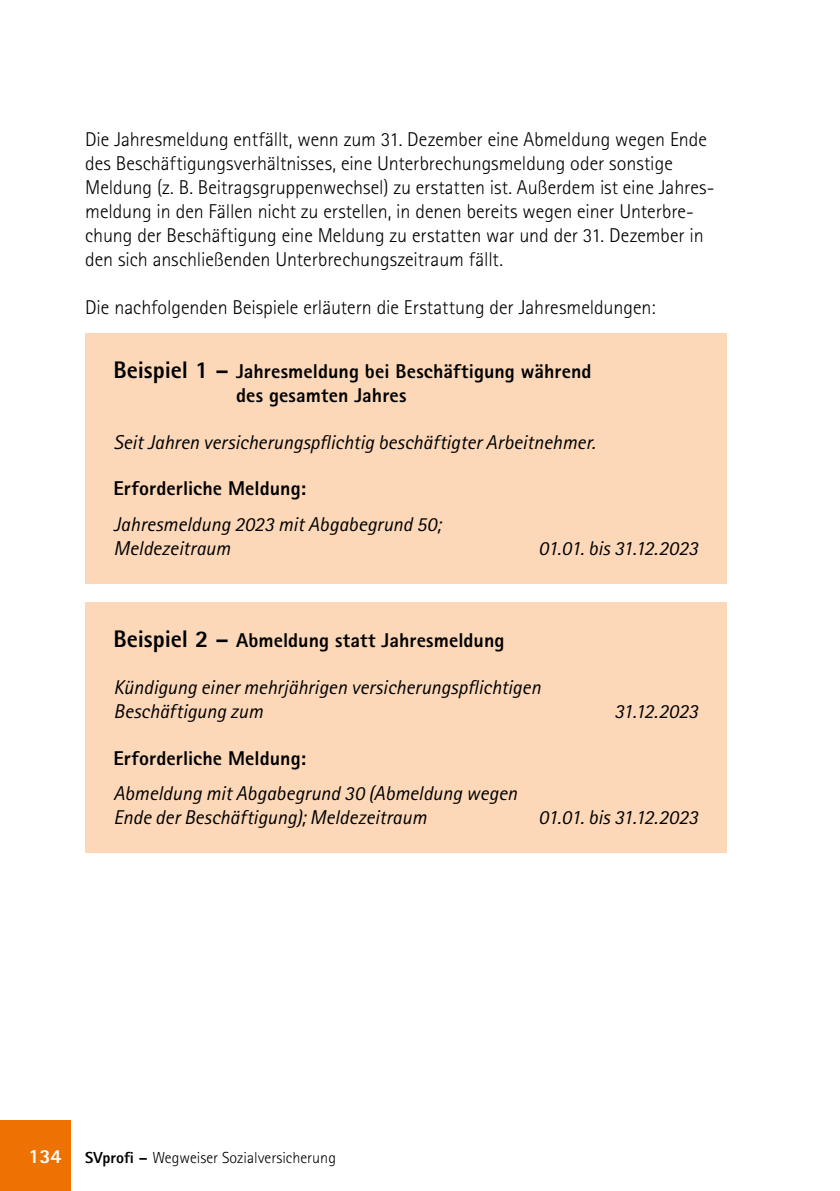
<style>
.page{position:relative;width:840px;height:1191px;background:#fff}
.page>*{position:absolute;margin:0;border:0;box-sizing:border-box;transform-origin:0 0}
.t1{font:300 20px/24px "Rotis Sans Serif Std";color:#000}
.t2{font:italic 20px/24px "Rotis Sans Serif Std";letter-spacing:-.005em;color:#000}
.t3{font:800 20px/24px "Rotis Sans Serif Std";letter-spacing:.005em;color:#000}
.t4{font:300 16px "Rotis Sans Serif Std";color:#000}
.s1{font-size:24px}
.s2{font-weight:800;font-size:20px;color:#fff}
.s3{font-weight:800}
</style>
<div class="page">
<div style="left:0;top:1120px;width:71px;height:71px;background:#ee7203"></div>
<div style="left:85px;top:333px;width:641px;height:250px;background:#fcd8b9"></div>
<div style="left:85px;top:602px;width:641px;height:250px;background:#fcd8b9"></div>
<p class="t1" style="left:85px;top:127px;width:628px">Die Jahresmeldung entfällt, wenn zum 31. Dezember eine Abmeldung wegen Ende des Beschäftigungsverhältnisses, eine Unterbrechungsmeldung oder sonstige Meldung (z. B. Beitragsgruppenwechsel) zu erstatten ist. Außerdem ist eine Jahres&shy;meldung in den Fällen nicht zu erstellen, in denen bereits wegen einer Unterbre&shy;chung der Beschäftigung eine Meldung zu erstatten war und der 31. Dezember in den sich anschließenden Unterbrechungszeitraum fällt.</p>
<p class="t1" style="left:85px;top:295px;width:571px">Die nachfolgenden Beispiele erläutern die Erstattung der Jahresmeldungen:</p>
<p class="t3" style="left:236px;top:359px;width:357px;text-indent:-122px"><span class="s1">Beispiel 1 –</span> Jahresmeldung bei Beschäftigung während des gesamten Jahres</p>
<p class="t2" style="left:113px;top:430px;width:483px">Seit Jahren versicherungspflichtig beschäftigter Arbeitnehmer.</p>
<p class="t3" style="left:113px;top:476px;width:194px">Erforderliche Meldung:</p>
<p class="t2" style="left:113px;top:512px;width:329px">Jahresmeldung 2023 mit Abgabegrund 50;<br>Meldezeitraum</p>
<p class="t2" style="left:538px;top:536px;width:161px">01.01. bis 31.12.2023</p>
<p class="t3" style="left:113px;top:628px;width:392px"><span class="s1">Beispiel 2 –</span> Abmeldung statt Jahresmeldung</p>
<p class="t2" style="left:113px;top:675px;width:428px">Kündigung einer mehrjährigen versicherungspflichtigen<br>Beschäftigung zum</p>
<p class="t2" style="left:613px;top:699px;width:85px">31.12.2023</p>
<p class="t3" style="left:113px;top:745px;width:194px">Erforderliche Meldung:</p>
<p class="t2" style="left:113px;top:781px;width:405px">Abmeldung mit Abgabegrund 30 (Abmeldung wegen<br>Ende der Beschäftigung); Meldezeitraum</p>
<p class="t2" style="left:538px;top:805px;width:161px">01.01. bis 31.12.2023</p>
<p class="t4" style="left:28px;top:1148px;width:309px"><span class="s2">134</span> <span class="s3">SVprofi –</span> Wegweiser Sozialversicherung</p>
</div>
